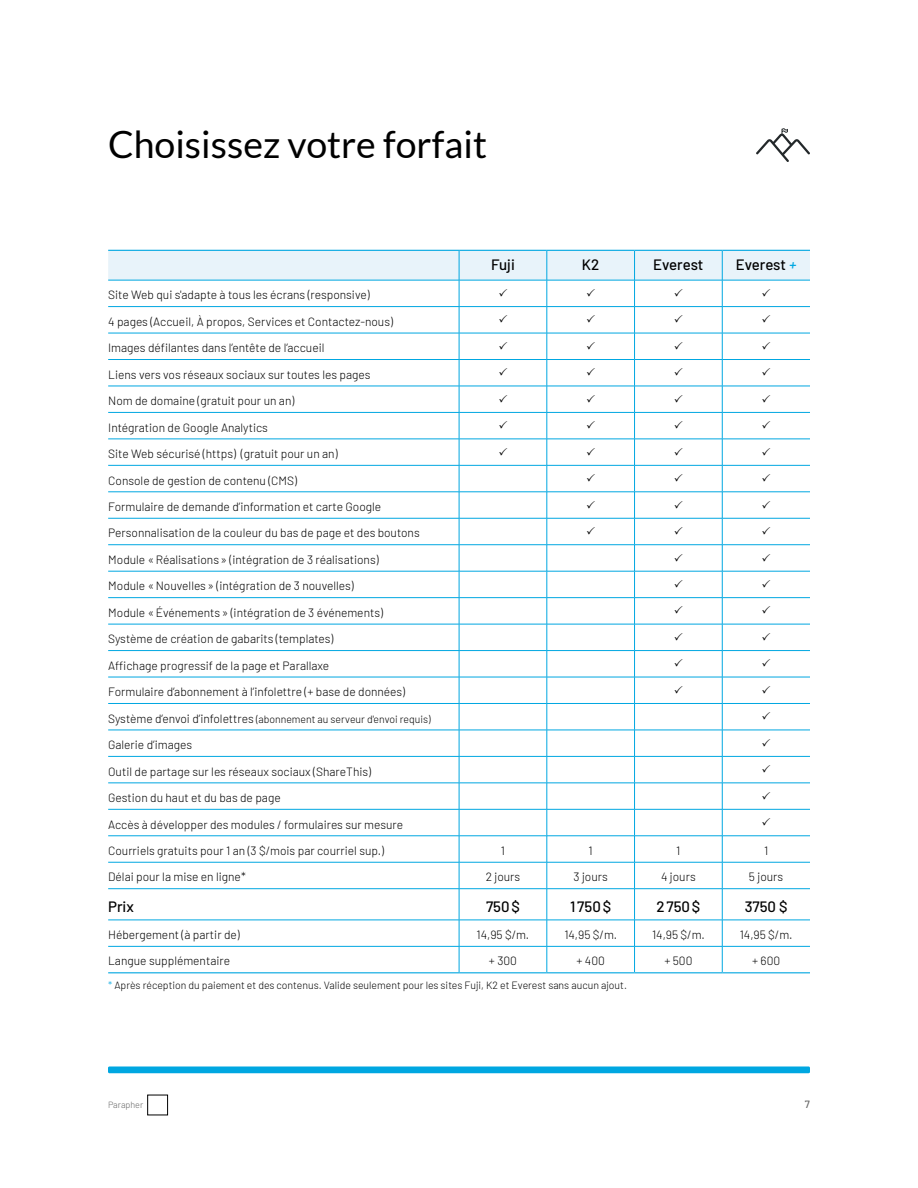
<style>
.page{position:relative;width:918px;height:1188px;background:#fff}
.page>*{position:absolute;margin:0;border:0;box-sizing:border-box;transform-origin:0 0}
.t1{font:37.5px "Lato";color:#000}
.t2{font:500 15px "Barlow";color:#000}
.t3{font:300 12px "Barlow";color:#000}
.t4{font:300 10.5px "Barlow";color:#000}
.t5{font:500 10.5px "Barlow";color:#656565}
.t6{font:300 9px "Barlow";color:#656565}
.s1{font-style:italic;color:#00a7e1}
.s2{font-size:12px}
.s3{color:#00a7e1}
</style>
<div class="page">
<div style="left:147px;top:1095px;width:21px;height:20px;border:1px solid #000"></div>
<div style="left:108px;top:1066px;width:702px;height:7px;background:#00a7e1;border-radius:2px"></div>
<hr style="left:547px;top:889px;width:1px;height:31px;background:#00a7e1">
<hr style="left:634px;top:889px;width:1px;height:31px;background:#00a7e1">
<hr style="left:108px;top:920px;width:351px;height:1px;background:#00a7e1">
<hr style="left:459px;top:920px;width:88px;height:1px;background:#00a7e1">
<hr style="left:547px;top:920px;width:88px;height:1px;background:#00a7e1">
<hr style="left:635px;top:920px;width:87px;height:1px;background:#00a7e1">
<hr style="left:722px;top:920px;width:88px;height:1px;background:#00a7e1">
<hr style="left:108px;top:946px;width:351px;height:1px;background:#00a7e1">
<hr style="left:459px;top:946px;width:88px;height:1px;background:#00a7e1">
<hr style="left:547px;top:946px;width:88px;height:1px;background:#00a7e1">
<svg style="left:547px;top:920px;width:1px;height:52px"></svg>
<hr style="left:635px;top:946px;width:87px;height:1px;background:#00a7e1">
<svg style="left:634px;top:920px;width:1px;height:52px"></svg>
<hr style="left:722px;top:946px;width:88px;height:1px;background:#00a7e1">
<hr style="left:459px;top:889px;width:1px;height:31px;background:#00a7e1">
<svg style="left:459px;top:920px;width:1px;height:52px"></svg>
<hr style="left:108px;top:972px;width:351px;height:1px;background:#00a7e1">
<hr style="left:459px;top:972px;width:88px;height:1px;background:#00a7e1">
<hr style="left:547px;top:972px;width:88px;height:1px;background:#00a7e1">
<hr style="left:635px;top:972px;width:87px;height:1px;background:#00a7e1">
<hr style="left:722px;top:972px;width:88px;height:1px;background:#00a7e1">
<hr style="left:722px;top:889px;width:1px;height:31px;background:#00a7e1">
<svg style="left:722px;top:920px;width:1px;height:52px"></svg>
<svg style="left:756px;top:128px;width:54px;height:34px"></svg>
<svg style="left:108px;top:250px;width:702px;height:639px"></svg>
<h1 class="t1" style="left:108px;top:124px;width:381px">Choisissez votre forfait</h1>
<p class="t2" style="left:491px;top:253px;width:25px">Fuji</p>
<p class="t2" style="left:582px;top:253px;width:19px">K2</p>
<p class="t2" style="left:653px;top:253px;width:52px">Everest</p>
<p class="t2" style="left:736px;top:253px;width:62px">Everest <span class="s1">+</span></p>
<p class="t3" style="left:108px;top:286px;width:263px">Site Web qui s'adapte à tous les écrans (responsive)</p>
<p class="t3" style="left:108px;top:313px;width:286px">4 pages (Accueil, À propos, Services et Contactez-nous)</p>
<p class="t3" style="left:108px;top:339px;width:218px">Images défilantes dans l’entête de l’accueil</p>
<p class="t3" style="left:108px;top:366px;width:264px">Liens vers vos réseaux sociaux sur toutes les pages</p>
<p class="t3" style="left:108px;top:392px;width:188px">Nom de domaine (gratuit pour un an)</p>
<p class="t3" style="left:108px;top:419px;width:161px">Intégration de Google Analytics</p>
<p class="t3" style="left:108px;top:445px;width:231px">Site Web sécurisé (https) (gratuit pour un an)</p>
<p class="t3" style="left:108px;top:472px;width:190px">Console de gestion de contenu (CMS)</p>
<p class="t3" style="left:108px;top:498px;width:274px">Formulaire de demande d’information et carte Google</p>
<p class="t3" style="left:108px;top:525px;width:313px">Personnalisation de la couleur du bas de page et des boutons</p>
<p class="t3" style="left:108px;top:551px;width:272px">Module «Réalisations» (intégration de 3 réalisations)</p>
<p class="t3" style="left:108px;top:577px;width:247px">Module «Nouvelles» (intégration de 3 nouvelles)</p>
<p class="t3" style="left:108px;top:604px;width:276px">Module «Événements» (intégration de 3 événements)</p>
<p class="t3" style="left:108px;top:630px;width:227px">Système de création de gabarits (templates)</p>
<p class="t3" style="left:108px;top:657px;width:223px">Affichage progressif de la page et Parallaxe</p>
<p class="t3" style="left:108px;top:683px;width:298px">Formulaire d’abonnement à l’infolettre (+ base de données)</p>
<p class="t4" style="left:108px;top:711px;width:324px"><span class="s2">Système d’envoi d’infolettres</span> (abonnement au serveur d'envoi requis)</p>
<p class="t3" style="left:108px;top:736px;width:85px">Galerie d’images</p>
<p class="t3" style="left:108px;top:763px;width:264px">Outil de partage sur les réseaux sociaux (ShareThis)</p>
<p class="t3" style="left:108px;top:789px;width:174px">Gestion du haut et du bas de page</p>
<p class="t3" style="left:108px;top:816px;width:296px">Accès à développer des modules / formulaires sur mesure</p>
<p class="t3" style="left:108px;top:842px;width:277px">Courriels gratuits pour 1 an (3 $/mois par courriel sup.)</p>
<p class="t3" style="left:501px;top:842px;width:6px">1</p>
<p class="t3" style="left:589px;top:842px;width:6px">1</p>
<p class="t3" style="left:676px;top:842px;width:6px">1</p>
<p class="t3" style="left:764px;top:842px;width:6px">1</p>
<p class="t3" style="left:108px;top:869px;width:139px">Délai pour la mise en ligne*</p>
<p class="t3" style="left:486px;top:869px;width:36px">2 jours</p>
<p class="t3" style="left:574px;top:869px;width:36px">3 jours</p>
<p class="t3" style="left:661px;top:869px;width:36px">4 jours</p>
<p class="t3" style="left:749px;top:869px;width:36px">5 jours</p>
<p class="t2" style="left:108px;top:895px;width:27px">Prix</p>
<p class="t2" style="left:486px;top:895px;width:35px">750$</p>
<p class="t2" style="left:570px;top:895px;width:43px">1750$</p>
<p class="t2" style="left:656px;top:895px;width:45px">2750$</p>
<p class="t2" style="left:745px;top:895px;width:44px">3750 $</p>
<p class="t3" style="left:108px;top:926px;width:133px">Hébergement (à partir de)</p>
<p class="t3" style="left:477px;top:926px;width:54px">14,95 $/m.</p>
<p class="t3" style="left:564px;top:926px;width:54px">14,95 $/m.</p>
<p class="t3" style="left:652px;top:926px;width:54px">14,95 $/m.</p>
<p class="t3" style="left:740px;top:926px;width:54px">14,95 $/m.</p>
<p class="t3" style="left:108px;top:952px;width:123px">Langue supplémentaire</p>
<p class="t3" style="left:489px;top:952px;width:30px">+ 300</p>
<p class="t3" style="left:576px;top:952px;width:30px">+ 400</p>
<p class="t3" style="left:664px;top:952px;width:30px">+ 500</p>
<p class="t3" style="left:752px;top:952px;width:30px">+ 600</p>
<p class="t4" style="left:108px;top:978px;width:520px"><span class="s3">*</span> Après réception du paiement et des contenus. Valide seulement pour les sites Fuji, K2 et Everest sans aucun ajout.</p>
<p class="t6" style="left:108px;top:1098px;width:37px">Parapher</p>
<p class="t5" style="left:805px;top:1097px;width:7px">7</p>
</div>
